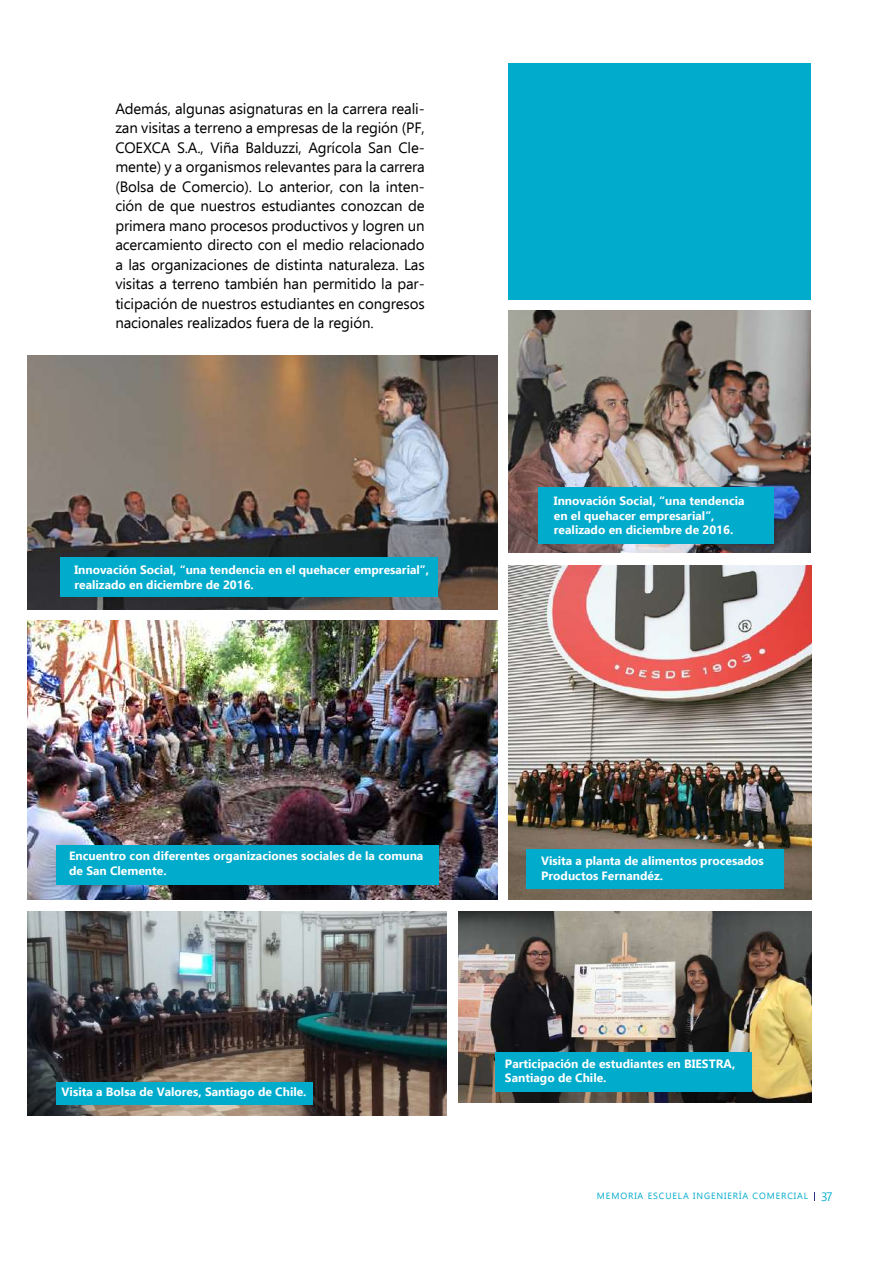
<style>
.page{position:relative;width:893px;height:1263px;background:#fff}
.page>*{position:absolute;margin:0;border:0;box-sizing:border-box;transform-origin:0 0}
.t1{font:15px/19.5px "Ebrima";letter-spacing:-.01em;color:#000;text-align:justify}
.t2{font:700 12px/14.4px "Ebrima";color:#fff}
.t3{font:9px "Ebrima";letter-spacing:.1em;color:#00abcc}
.s1{font-size:12px}
</style>
<div class="page">
<img style="left:28px;top:355px;width:469px;height:254px">
<img style="left:509px;top:310px;width:301px;height:243px">
<img style="left:28px;top:621px;width:469px;height:278px">
<img style="left:509px;top:565px;width:302px;height:334px">
<img style="left:28px;top:911px;width:418px;height:204px">
<img style="left:458px;top:911px;width:353px;height:191px">
<div style="left:509px;top:64px;width:302px;height:236px;background:#00abcc"></div>
<div style="left:60px;top:557px;width:378px;height:39px;background:#00abcc"></div>
<div style="left:538px;top:487px;width:236px;height:57px;background:#00abcc"></div>
<div style="left:56px;top:845px;width:383px;height:40px;background:#00abcc"></div>
<div style="left:56px;top:1082px;width:257px;height:23px;background:#00abcc"></div>
<div style="left:495px;top:1052px;width:256px;height:39px;background:#00abcc"></div>
<div style="left:526px;top:850px;width:257px;height:39px;background:#00abcc"></div>
<p class="t1" style="left:115px;top:98px;width:311px">Además, algunas asignaturas en la carrera reali&shy;zan visitas a terreno a empresas de la región (PF, COEXCA S.A., Viña Balduzzi, Agrícola San Cle&shy;mente) y a organismos relevantes para la carrera (Bolsa de Comercio). Lo anterior, con la inten&shy;ción de que nuestros estudiantes conozcan de primera mano procesos productivos y logren un acercamiento directo con el medio relacionado a las organizaciones de distinta naturaleza. Las visitas a terreno también han permitido la par&shy;ticipación de nuestros estudiantes en congresos nacionales realizados fuera de la región.</p>
<p class="t2" style="left:74px;top:562px;width:356px">Innovación Social, “una tendencia en el quehacer empresarial”, realizado en diciembre de 2016.</p>
<p class="t2" style="left:554px;top:493px;width:192px">Innovación Social, “una tendencia en el quehacer empresarial”, realizado en diciembre de 2016.</p>
<p class="t2" style="left:69px;top:848px;width:356px">Encuentro con diferentes organizaciones sociales de la comuna de San Clemente.</p>
<p class="t2" style="left:541px;top:853px;width:224px">Visita a planta de alimentos procesados<br>Productos Fernandéz.</p>
<p class="t2" style="left:62px;top:1084px;width:246px">Visita a Bolsa de Valores, Santiago de Chile.</p>
<p class="t2" style="left:505px;top:1056px;width:232px">Participación de estudiantes en BIESTRA,<br>Santiago de Chile.</p>
<p class="t3" style="left:597px;top:1189px;width:237px">MEMORIA ESCUELA INGENIERÍA COMERCIAL <span class="s1">37</span></p>
</div>
